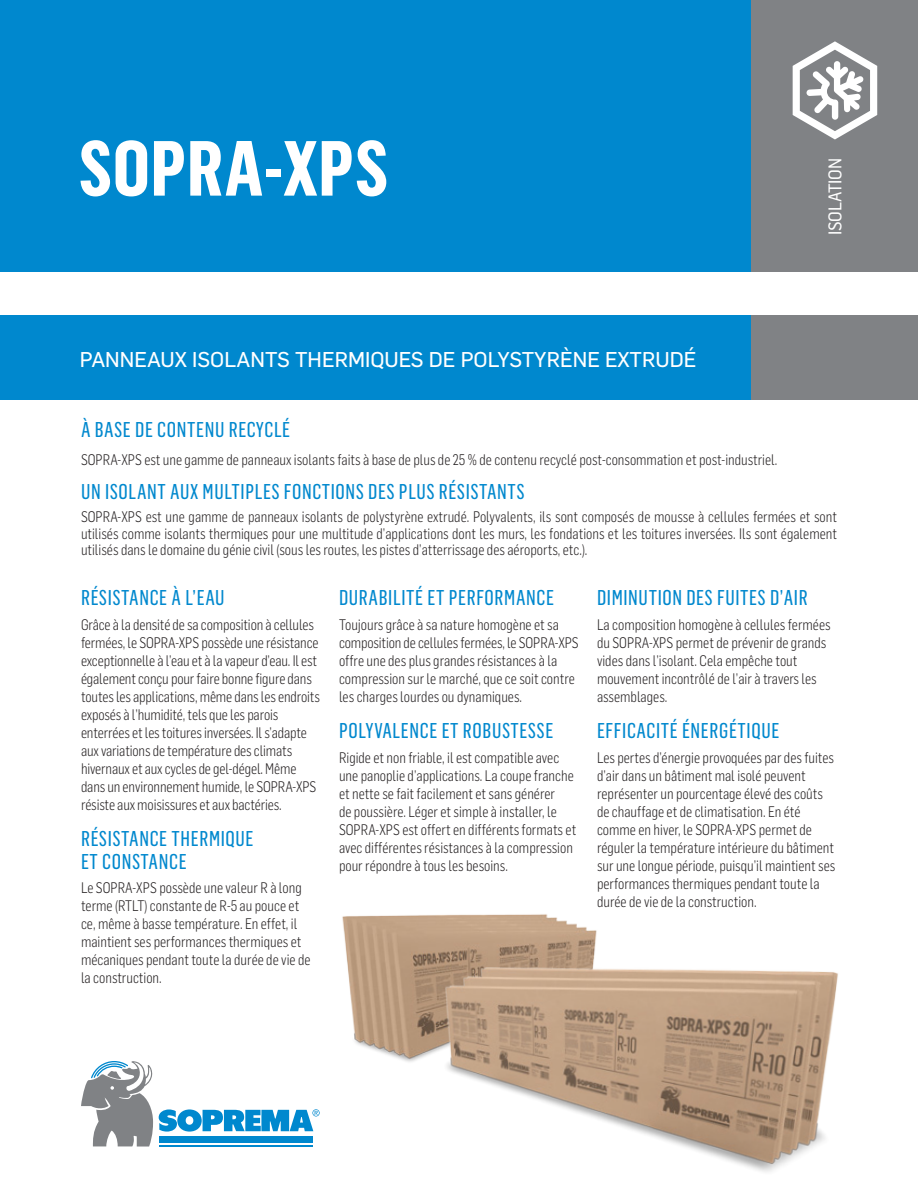
<style>
.page{position:relative;width:918px;height:1188px;background:#fff}
.page>*{position:absolute;margin:0;border:0;box-sizing:border-box;transform-origin:0 0}
.t1{font:700 76.5px "Flama Condensed";letter-spacing:.01em;color:#fff}
.t2{font:21px/22.5px "Flama Condensed Basic";letter-spacing:.03em;color:#0088ce}
.t3{font:21px "Flama Basic";color:#fff}
.t4{font:18px "Flama Semicondensed Basic";letter-spacing:-.01em;color:#fff}
.t5{font:300 15px/18px "Flama Semicondensed";color:#231f20;scale:.9 1}
</style>
<div class="page">
<div style="left:0;top:0;width:918px;height:271px;background:#0088ce"></div>
<div style="left:0;top:315px;width:918px;height:85px;background:#0088ce"></div>
<div style="left:159px;top:1136px;width:154px;height:7px;background:#0088ce"></div>
<hr style="left:159px;top:1145px;width:154px;height:1px;background:#0088ce">
<svg style="left:81px;top:1061px;width:72px;height:86px"></svg>
<svg style="left:159px;top:1109px;width:161px;height:23px"></svg>
<div style="left:752px;top:0;width:166px;height:271px;background:#808285"></div>
<div style="left:752px;top:315px;width:166px;height:85px;background:#808285"></div>
<img style="left:342px;top:914px;width:235px;height:148px">
<img style="left:419px;top:927px;width:419px;height:245px">
<svg style="left:793px;top:41px;width:84px;height:99px"></svg>
<p class="t1" style="left:79px;top:120px;width:311px">SOPRA-XPS</p>
<p class="t3" style="left:80px;top:344px;width:618px">PANNEAUX ISOLANTS THERMIQUES DE POLYSTYRÈNE EXTRUDÉ</p>
<p class="t4" style="left:823px;top:235px;width:79px;rotate:-90deg">ISOLATION</p>
<p class="t2" style="left:81px;top:417px;width:211px">À BASE DE CONTENU RECYCLÉ</p>
<p class="t5" style="left:81px;top:450px;width:775px">SOPRA-XPS est une gamme de panneaux isolants faits à base de plus de 25 % de contenu recyclé post-consommation et post-industriel.</p>
<p class="t2" style="left:81px;top:480px;width:445px">UN ISOLANT AUX MULTIPLES FONCTIONS DES PLUS RÉSISTANTS</p>
<p class="t5" style="left:81px;top:508px;width:842px;line-height:16.5px;text-align:justify">SOPRA-XPS est une gamme de panneaux isolants de polystyrène extrudé. Polyvalents, ils sont composés de mousse à cellules fermées et sont utilisés comme isolants thermiques pour une multitude d’applications dont les murs, les fondations et les toitures inversées. Ils sont également utilisés dans le domaine du génie civil (sous les routes, les pistes d’atterrissage des aéroports, etc.).</p>
<p class="t2" style="left:81px;top:586px;width:145px">RÉSISTANCE À L’EAU</p>
<p class="t5" style="left:81px;top:615px;width:267px">Grâce à la densité de sa composition à cellules fermées, le SOPRA-XPS possède une résistance exceptionnelle à l’eau et à la vapeur d’eau. Il est également conçu pour faire bonne figure dans toutes les applications, même dans les endroits exposés à l’humidité, tels que les parois enterrées et les toitures inversées. Il s’adapte aux variations de température des climats hivernaux et aux cycles de gel-dégel. Même dans un environnement humide, le SOPRA-XPS résiste aux moisissures et aux bactéries.</p>
<p class="t2" style="left:81px;top:827px;width:174px">RÉSISTANCE THERMIQUE<br>ET CONSTANCE</p>
<p class="t5" style="left:81px;top:878px;width:257px">Le SOPRA-XPS possède une valeur R à long terme (RTLT) constante de R-5 au pouce et ce, même à basse température. En effet, il maintient ses performances thermiques et mécaniques pendant toute la durée de vie de la construction.</p>
<p class="t2" style="left:339px;top:586px;width:217px">DURABILITÉ ET PERFORMANCE</p>
<p class="t5" style="left:339px;top:615px;width:268px">Toujours grâce à sa nature homogène et sa composition de cellules fermées, le SOPRA-XPS offre une des plus grandes résistances à la compression sur le marché, que ce soit contre les charges lourdes ou dynamiques.</p>
<p class="t2" style="left:339px;top:719px;width:216px">POLYVALENCE ET ROBUSTESSE</p>
<p class="t5" style="left:339px;top:748px;width:265px">Rigide et non friable, il est compatible avec une panoplie d’applications. La coupe franche et nette se fait facilement et sans générer<br>de poussière. Léger et simple à installer, le SOPRA-XPS est offert en différents formats et avec différentes résistances à la compression pour répondre à tous les besoins.</p>
<p class="t2" style="left:597px;top:586px;width:212px">DIMINUTION DES FUITES D’AIR</p>
<p class="t5" style="left:597px;top:615px;width:261px">La composition homogène à cellules fermées du SOPRA-XPS permet de prévenir de grands vides dans l’isolant. Cela empêche tout mouvement incontrôlé de l’air à travers les assemblages.</p>
<p class="t2" style="left:597px;top:719px;width:184px">EFFICACITÉ ÉNERGÉTIQUE</p>
<p class="t5" style="left:597px;top:748px;width:266px">Les pertes d’énergie provoquées par des fuites d’air dans un bâtiment mal isolé peuvent représenter un pourcentage élevé des coûts de chauffage et de climatisation. En été comme en hiver, le SOPRA-XPS permet de réguler la température intérieure du bâtiment sur une longue période, puisqu’il maintient ses performances thermiques pendant toute la durée de vie de la construction.</p>
</div>
